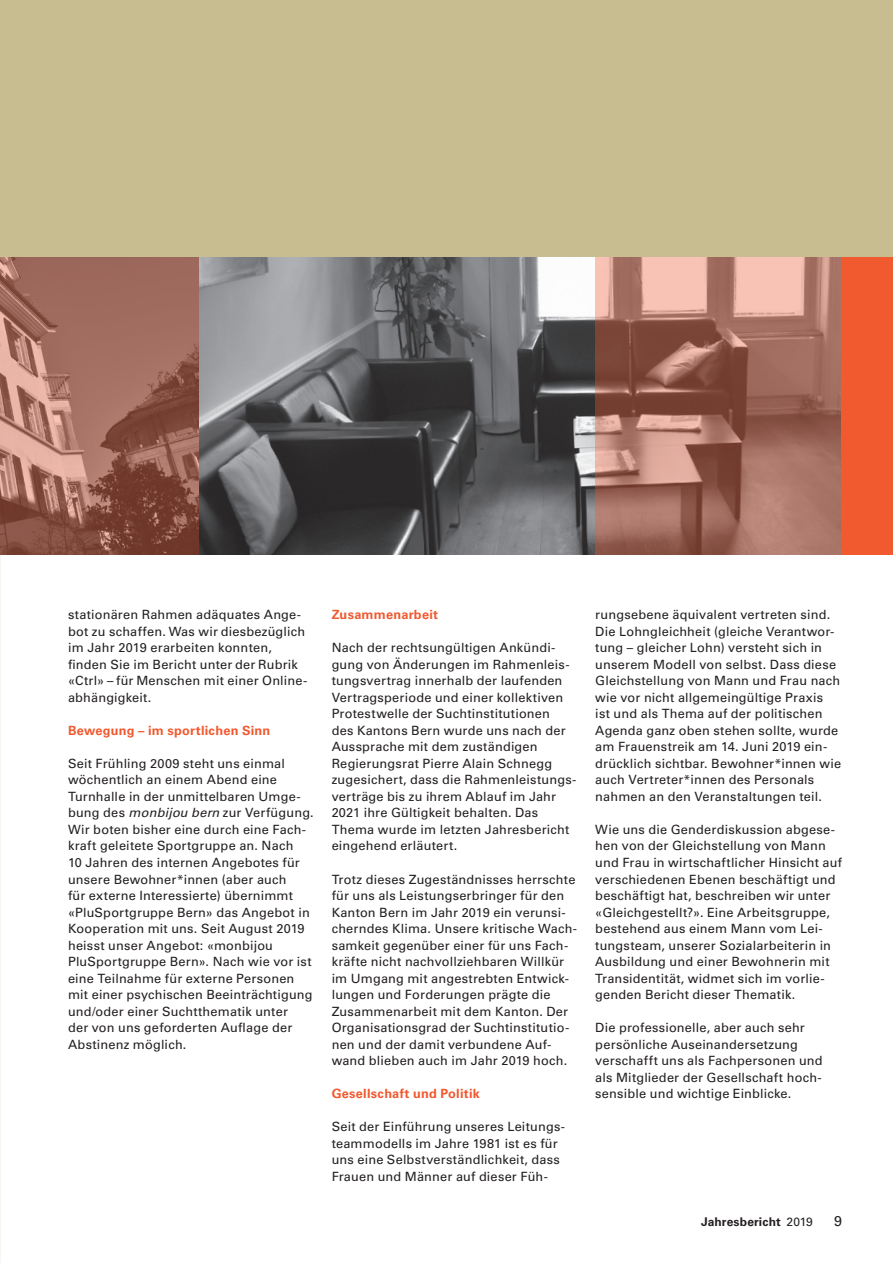
<style>
.page{position:relative;width:893px;height:1263px;background:#fff}
.page>*{position:absolute;margin:0;border:0;box-sizing:border-box;transform-origin:0 0}
.t1{font:14.25px "Univers LT Std";color:#231f20}
.Lauftext{font:12.75px/16.5px "Univers LT Std";letter-spacing:.015em;color:#231f20}
.Zwischentitel{font:700 12.75px "Univers LT Std";letter-spacing:.02em;color:#f1592f}
.t2{font:700 12px "Univers LT Std";letter-spacing:.015em;color:#231f20}
.s1{font-style:italic}
.s2{font-weight:400}
</style>
<div class="page">
<div style="left:0;top:0;width:893px;height:298px;background:#c8bd91"></div>
<img style="left:200px;top:257px;width:395px;height:298px">
<svg style="left:0;top:257px;width:200px;height:298px;background:#9c685a"></svg>
<svg style="left:595px;top:257px;width:247px;height:298px;background:#a87366"></svg>
<div style="left:842px;top:257px;width:51px;height:298px;background:#f1592f"></div>
<p class="Lauftext" style="left:68px;top:607px;width:241px">stationären Rahmen adäquates Ange&shy;bot zu schaffen. Was wir diesbezüglich im Jahr 2019 erarbeiten konnten, finden Sie im Bericht unter der Rubrik «Ctrl» – für Menschen mit einer Online&shy;abhängigkeit.</p>
<p class="Zwischentitel" style="left:68px;top:723px;width:204px">Bewegung – im sportlichen Sinn</p>
<p class="Lauftext" style="left:68px;top:755px;width:247px">Seit Frühling 2009 steht uns einmal wöchentlich an einem Abend eine Turnhalle in der unmittelbaren Umge&shy;bung des <span class="s1">monbijou bern</span> zur Verfügung.<br>Wir boten bisher eine durch eine Fach&shy;kraft geleitete Sportgruppe an. Nach<br>10 Jahren des internen Angebotes für unsere Bewohner*innen (aber auch<br>für externe Interessierte) übernimmt «PluSportgruppe Bern» das Angebot in Kooperation mit uns. Seit August 2019 heisst unser Angebot: «monbijou PluSportgruppe Bern». Nach wie vor ist eine Teilnahme für externe Personen mit einer psychischen Beeinträchtigung und/oder einer Suchtthematik unter<br>der von uns geforderten Auflage der Abstinenz möglich.</p>
<p class="Zwischentitel" style="left:332px;top:607px;width:108px">Zusammenarbeit</p>
<p class="Lauftext" style="left:332px;top:640px;width:246px">Nach der rechtsungültigen Ankündi&shy;gung von Änderungen im Rahmenleis&shy;tungsvertrag innerhalb der laufenden Vertragsperiode und einer kollektiven Protestwelle der Suchtinstitutionen<br>des Kantons Bern wurde uns nach der Aussprache mit dem zuständigen Regierungsrat Pierre Alain Schnegg zugesichert, dass die Rahmenleistungs&shy;verträge bis zu ihrem Ablauf im Jahr 2021 ihre Gültigkeit behalten. Das Thema wurde im letzten Jahresbericht eingehend erläutert.</p>
<p class="Lauftext" style="left:332px;top:871px;width:247px">Trotz dieses Zugeständnisses herrschte für uns als Leistungserbringer für den Kanton Bern im Jahr 2019 ein verunsi&shy;cherndes Klima. Unsere kritische Wach&shy;samkeit gegenüber einer für uns Fach&shy;kräfte nicht nachvollziehbaren Willkür im Umgang mit angestrebten Entwick&shy;lungen und Forderungen prägte die Zusammenarbeit mit dem Kanton. Der Organisationsgrad der Suchtinstitutio&shy;nen und der damit verbundene Auf&shy;wand blieben auch im Jahr 2019 hoch.</p>
<p class="Zwischentitel" style="left:332px;top:1086px;width:150px">Gesellschaft und Politik</p>
<p class="Lauftext" style="left:332px;top:1118px;width:235px">Seit der Einführung unseres Leitungs&shy;teammodells im Jahre 1981 ist es für uns eine Selbstverständlichkeit, dass Frauen und Männer auf dieser Füh-</p>
<p class="Lauftext" style="left:595px;top:607px;width:247px">rungsebene äquivalent vertreten sind.<br>Die Lohngleichheit (gleiche Verantwor&shy;tung – gleicher Lohn) versteht sich in unserem Modell von selbst. Dass diese Gleichstellung von Mann und Frau nach wie vor nicht allgemeingültige Praxis<br>ist und als Thema auf der politischen Agenda ganz oben stehen sollte, wurde am Frauenstreik am 14. Juni 2019 ein&shy;drücklich sichtbar. Bewohner*innen wie auch Vertreter*innen des Personals nahmen an den Veranstaltungen teil.</p>
<p class="Lauftext" style="left:595px;top:821px;width:248px">Wie uns die Genderdiskussion abgese&shy;hen von der Gleichstellung von Mann und Frau in wirtschaftlicher Hinsicht auf verschiedenen Ebenen beschäftigt und beschäftigt hat, beschreiben wir unter «Gleichgestellt?». Eine Arbeitsgruppe, bestehend aus einem Mann vom Lei&shy;tungsteam, unserer Sozialarbeiterin in Ausbildung und einer Bewohnerin mit Transidentität, widmet sich im vorlie&shy;genden Bericht dieser Thematik.</p>
<p class="Lauftext" style="left:595px;top:1019px;width:229px">Die professionelle, aber auch sehr persönliche Auseinandersetzung verschafft uns als Fachpersonen und als Mitglieder der Gesellschaft hoch&shy;sensible und wichtige Einblicke.</p>
<p class="t2" style="left:701px;top:1214px;width:113px">Jahresbericht <span class="s2">2019</span></p>
<p class="t1" style="left:834px;top:1212px;width:9px">9</p>
</div>
